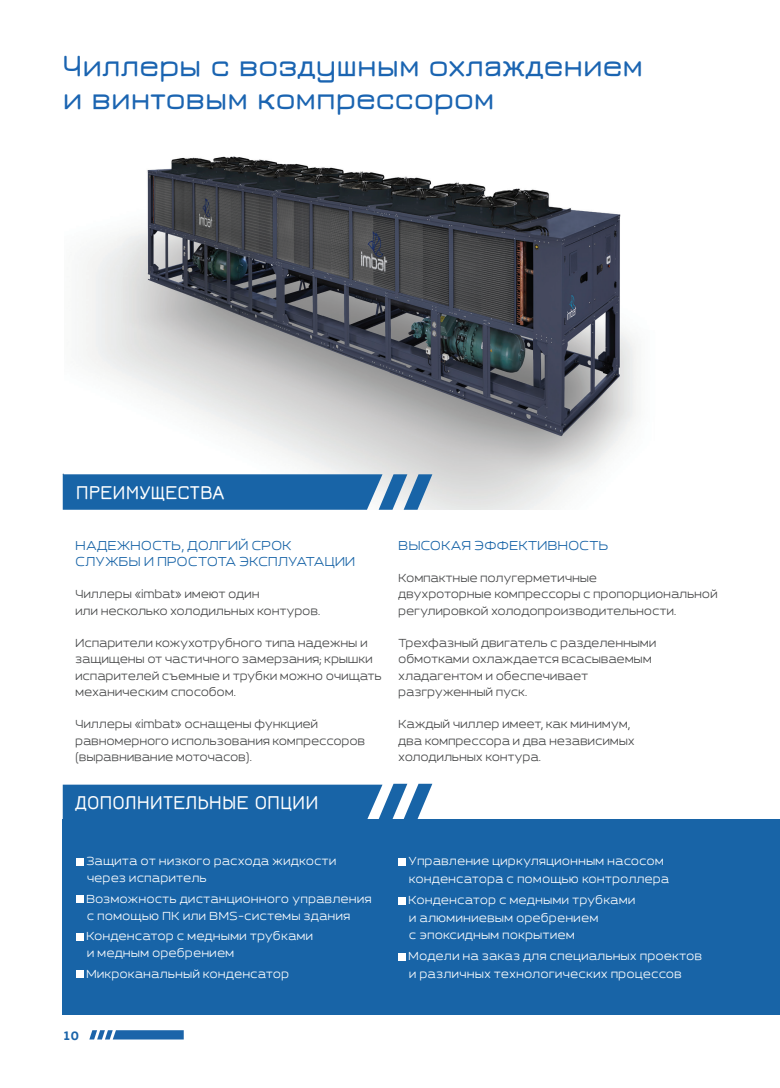
<style>
.page{position:relative;width:780px;height:1088px;background:#fff}
.page>*{position:absolute;margin:0;border:0;box-sizing:border-box;transform-origin:0 0}
.t1{font:600 31.25px/32.5px "Jura";color:#1a64b1}
.t2{font:600 20px "Jura";color:#fff}
.Paragraph_Style_1{font:12.5px/16.2px "Esqadero FFCY4 F";letter-spacing:-.02em;color:#1864a7}
.t3{font:700 12.5px "PF Beau Sans Pro";color:#1b64a9}
.Paragraph_Style_1-2{font:11.25px/16.2px "Esqadero FFCY4 F";letter-spacing:-.02em;color:#454647}
.t4{font:11.25px/17.5px "Esqadero FFCY4 F";color:#fff}
</style>
<div class="page">
<svg style="left:89px;top:1030px;width:95px;height:9px"></svg>
<div style="left:63px;top:819px;width:717px;height:195px;background:#1864a7"></div>
<img style="left:86px;top:156px;width:551px;height:354px">
<div style="left:76px;top:858px;width:7px;height:7px;background:#fff"></div>
<div style="left:76px;top:896px;width:7px;height:7px;background:#fff"></div>
<div style="left:76px;top:933px;width:7px;height:7px;background:#fff"></div>
<div style="left:76px;top:971px;width:7px;height:7px;background:#fff"></div>
<div style="left:398px;top:858px;width:7px;height:7px;background:#fff"></div>
<div style="left:398px;top:897px;width:7px;height:7px;background:#fff"></div>
<div style="left:398px;top:953px;width:7px;height:7px;background:#fff"></div>
<svg style="left:63px;top:474px;width:369px;height:36px;background:#2b70ad"></svg>
<svg style="left:63px;top:784px;width:369px;height:35px;background:#2d72af"></svg>
<p class="t1" style="left:63px;top:47px;width:582px">Чиллеры с воздушным охлаждением и винтовым компрессором</p>
<p class="t2" style="left:76px;top:477px;width:150px">ПРЕИМУЩЕСТВА</p>
<p class="Paragraph_Style_1" style="left:75px;top:537px;width:282px">НАДЕЖНОСТЬ, ДОЛГИЙ СРОК<br>СЛУЖБЫ И ПРОСТОТА ЭКСПЛУАТАЦИИ</p>
<p class="Paragraph_Style_1-2" style="left:75px;top:587px;width:247px">Чиллеры «imbat» имеют один<br>или несколько холодильных контуров.</p>
<p class="Paragraph_Style_1-2" style="left:75px;top:635px;width:308px">Испарители кожухотрубного типа надежны и защищены от частичного замерзания; крышки испарителей съемные и трубки можно очищать механическим способом.</p>
<p class="Paragraph_Style_1-2" style="left:75px;top:717px;width:292px">Чиллеры «imbat» оснащены функцией равномерного использования компрессоров (выравнивание моточасов).</p>
<p class="t2" style="left:75px;top:788px;width:245px">ДОПОЛНИТЕЛЬНЫЕ ОПЦИИ</p>
<p class="Paragraph_Style_1" style="left:398px;top:537px;width:212px">ВЫСОКАЯ ЭФФЕКТИВНОСТЬ</p>
<p class="Paragraph_Style_1-2" style="left:398px;top:570px;width:321px">Компактные полугерметичные<br>двухроторные компрессоры с пропорциональной регулировкой холодопроизводительности.</p>
<p class="Paragraph_Style_1-2" style="left:398px;top:635px;width:259px">Трехфазный двигатель с разделенными обмотками охлаждается всасываемым хладагентом и обеспечивает разгруженный пуск.</p>
<p class="Paragraph_Style_1-2" style="left:398px;top:717px;width:238px">Каждый чиллер имеет, как минимум, два компрессора и два независимых холодильных контура.</p>
<p class="t4" style="left:86px;top:853px;width:252px;line-height:16.9px">Защита от низкого расхода жидкости через испаритель</p>
<p class="t4" style="left:86px;top:891px;width:287px;line-height:16.9px">Возможность дистанционного управления с помощью ПК или BMS-системы здания</p>
<p class="t4" style="left:86px;top:928px;width:229px;line-height:16.9px">Конденсатор с медными трубками и медным оребрением</p>
<p class="t4" style="left:86px;top:965px;width:205px">Микроканальный конденсатор</p>
<p class="t4" style="left:408px;top:853px;width:262px">Управление циркуляционным насосом конденсатора с помощью контроллера</p>
<p class="t4" style="left:408px;top:892px;width:229px">Конденсатор с медными трубками и алюминиевым оребрением<br>с эпоксидным покрытием</p>
<p class="t4" style="left:408px;top:948px;width:295px">Модели на заказ для специальных проектов и различных технологических процессов</p>
<p class="t3" style="left:63px;top:1027px;width:18px">10</p>
</div>
